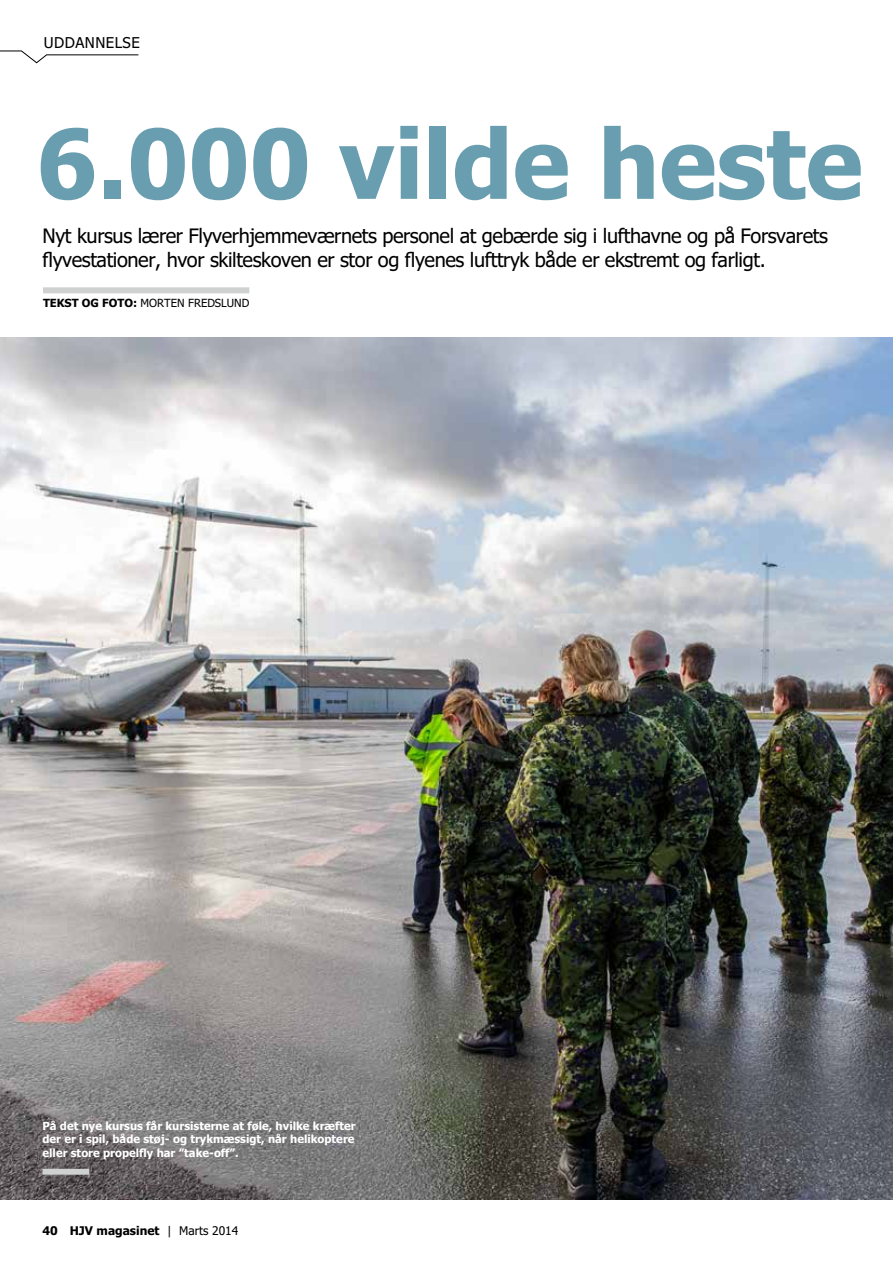
<style>
.page{position:relative;width:893px;height:1263px;background:#fff}
.page>*{position:absolute;margin:0;border:0;box-sizing:border-box;transform-origin:0 0}
.t1{font:700 96px "Tahoma";color:#689eaf}
.t2{font:19.95px/24.5px "Tahoma";letter-spacing:-.02em;color:#000}
.t3{font:15px "Tahoma";letter-spacing:.03em;color:#000}
.t4{font:700 12px "Tahoma";color:#000}
.t5{font:700 11.25px/13.5px "Tahoma";color:#fff;text-align:justify}
.t6{font:11.25px "Tahoma";color:#000}
.s1{font-weight:700}
.s2{font-weight:400}
</style>
<div class="page">
<svg style="left:0;top:50px;width:139px;height:14px"></svg>
<img style="left:0;top:338px;width:893px;height:861px">
<div style="left:43px;top:1169px;width:46px;height:6px;background:#cfd0d0"></div>
<div style="left:43px;top:287px;width:206px;height:6px;background:#cfd0d0"></div>
<p class="t3" style="left:44px;top:33px;width:97px">UDDANNELSE</p>
<h1 class="t1" style="left:36px;top:103px;width:828px">6.000 vilde heste</h1>
<p class="t2" style="left:43px;top:223px;width:787px">Nyt kursus lærer Flyverhjemmeværnets personel at gebærde sig i lufthavne og på Forsvarets flyvestationer, hvor skilteskoven er stor og flyenes lufttryk både er ekstremt og farligt.</p>
<p class="t6" style="left:43px;top:296px;width:208px"><span class="s1">TEKST OG FOTO:</span> MORTEN FREDSLUND</p>
<p class="t5" style="left:43px;top:1119px;width:315px">På det nye kursus får kursisterne at føle, hvilke kræfter der er i spil, både støj- og trykmæssigt, når helikoptere eller store propelfly har ”take-off”.</p>
<p class="t4" style="left:43px;top:1223px;width:197px">40 HJV magasinet <span class="s2">| Marts 2014</span></p>
</div>
